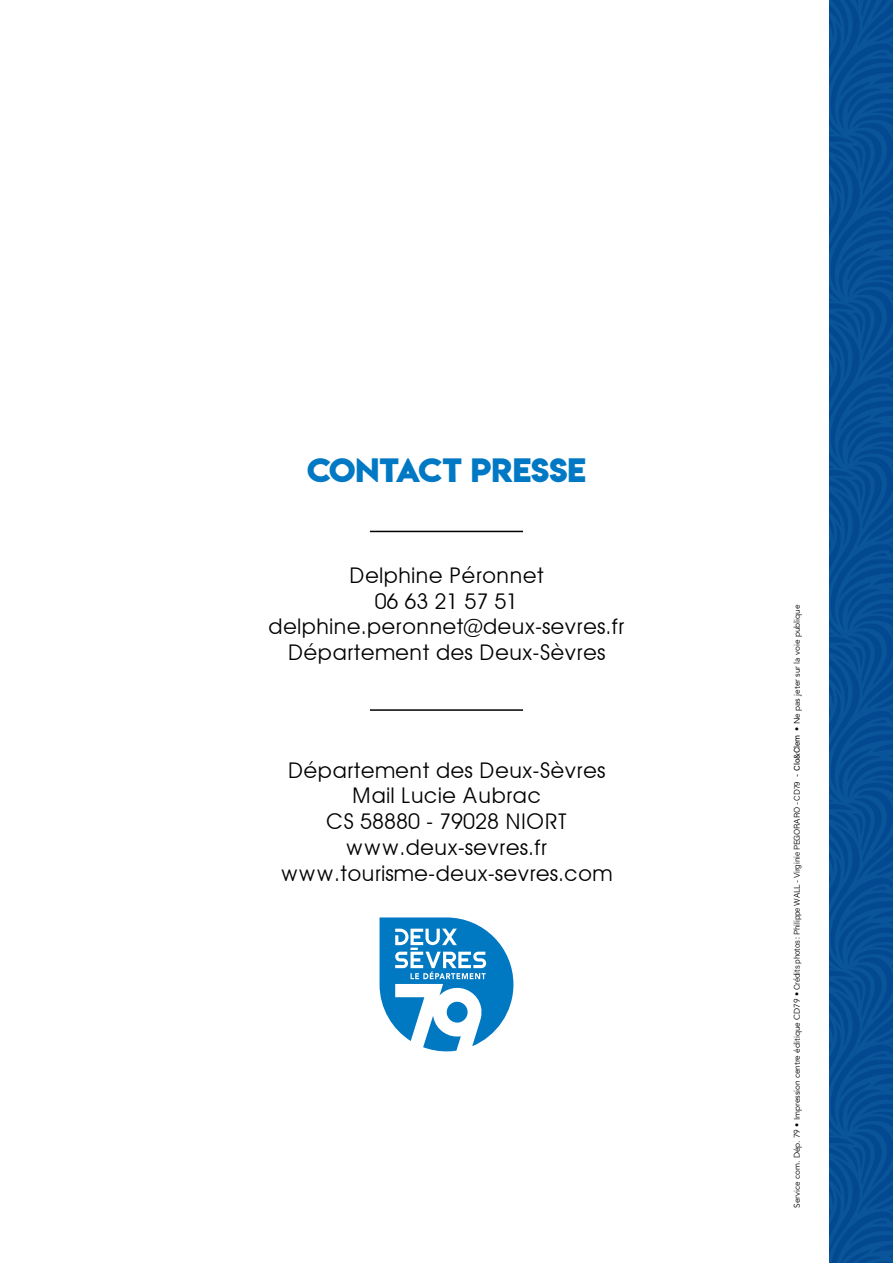
<style>
.page{position:relative;width:893px;height:1263px;background:#fff}
.page>*{position:absolute;margin:0;border:0;box-sizing:border-box;transform-origin:0 0}
.t1{font:30px "Lemon Milkbold";color:#0078c4}
.t2{font:21.6px/26px "Avant Garde";color:#000;text-align:center}
.t3{font:8.25px "Avenir";color:#000}
.s1{font-family:"Acumin Pro";font-weight:300}
.s2{font-family:"Acumin Pro"}
</style>
<div class="page">
<hr style="left:370px;top:531px;width:153px;height:1px;background:#000">
<hr style="left:370px;top:709px;width:153px;height:2px;background:#000">
<svg style="left:380px;top:917px;width:133px;height:134px"></svg>
<div style="left:829px;top:0;width:64px;height:1263px;background:#064e94"></div>
<h1 class="t1" style="left:307px;top:448px;width:280px">CONTACT PRESSE</h1>
<p class="t2" style="left:268px;top:562px;width:358px">Delphine Péronnet<br>06 63 21 57 51 delphine.peronnet@deux-sevres.fr<br>Département des Deux-Sèvres</p>
<p class="t2" style="left:280px;top:757px;width:334px">Département des Deux-Sèvres<br>Mail Lucie Aubrac<br>CS 58880 - 79028 NIORT www.deux-sevres.fr www.tourisme-deux-sevres.com</p>
<p class="t3" style="left:792px;top:1208px;width:605px;rotate:-90deg">Service com. Dép. 79 • Impression centre éditique CD79 • <span class="s1">Crédits photos : Philippe WALL - Virginie PEGORARO - CD79</span> <span class="s2">- Clo&amp;Clem</span> • Ne pas jeter sur la voie publique</p>
</div>
